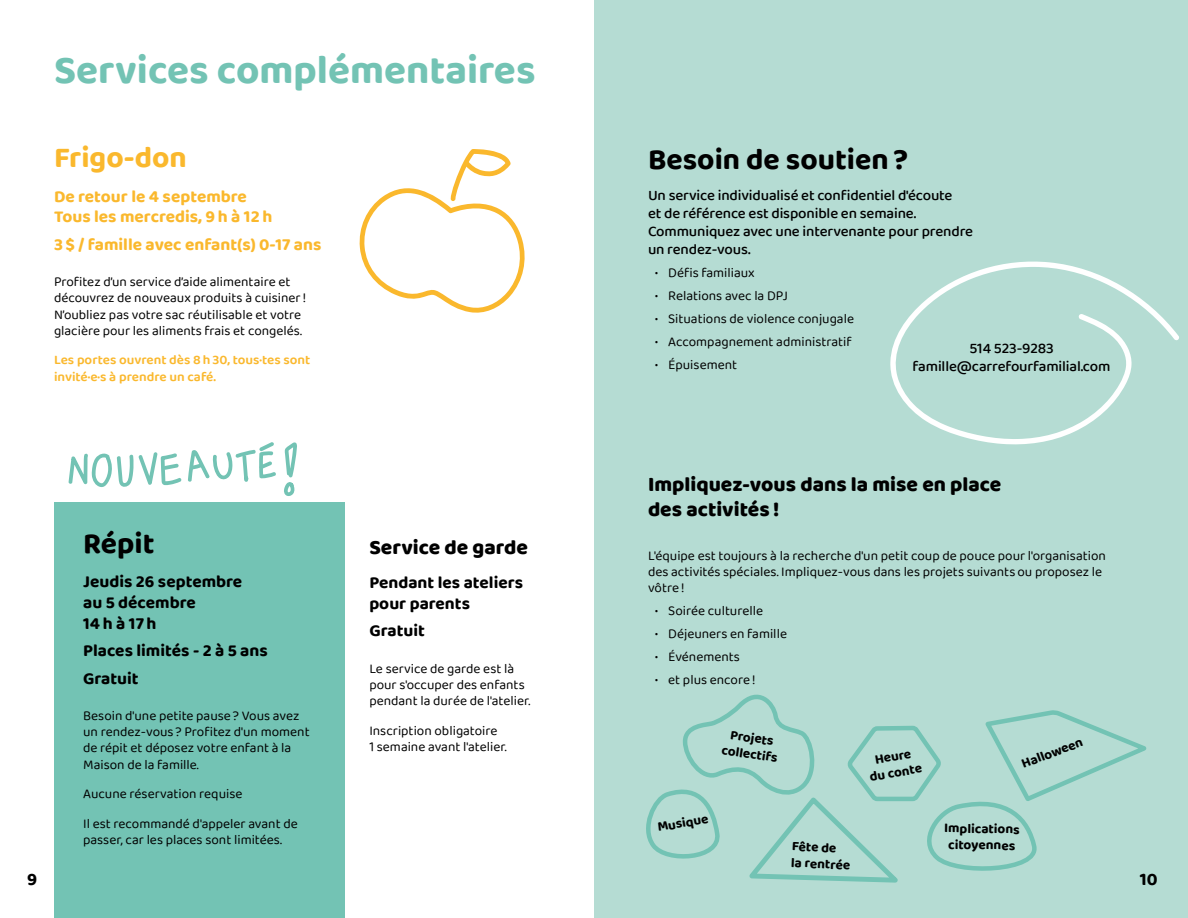
<style>
.page{position:relative;width:1188px;height:918px;background:#fff}
.page>*{position:absolute;margin:0;border:0;box-sizing:border-box;transform-origin:0 0}
.t1{font:700 40.5px "Baloo 2";color:#73c3b4}
.t2{font:700 30px "Baloo 2";color:#000}
.t3{font:700 30px "Baloo 2";color:#fab82d}
.t4{font:800 21px/25.2px "Baloo 2";color:#000}
.t5{font:700 18px "Baloo Tammudu 2";color:#000}
.t6{font:700 17.25px/20.7px "Baloo 2";color:#000}
.t7{font:700 17.25px/20.7px "Baloo 2";color:#fab82d}
.t8{font:500 15px/18px "Baloo Tammudu 2";letter-spacing:-.01em;color:#000;text-align:center}
.t9{font:13.5px/16.2px "Baloo 2";color:#000}
.t10{font:700 13.5px/16.2px "Baloo 2";color:#000;text-align:center}
.t11{font:600 13.5px/16.2px "Baloo 2";color:#fab82d}
</style>
<div class="page">
<div style="left:594px;top:0;width:594px;height:918px;background:#b5dcd3"></div>
<svg style="left:890px;top:261px;width:289px;height:184px"></svg>
<svg style="left:68px;top:452px;width:114px;height:35px"></svg>
<svg style="left:188px;top:442px;width:88px;height:40px"></svg>
<svg style="left:284px;top:442px;width:13px;height:54px"></svg>
<svg style="left:359px;top:149px;width:166px;height:164px"></svg>
<div style="left:54px;top:502px;width:291px;height:416px;background:#73c3b4"></div>
<svg style="left:646px;top:694px;width:501px;height:189px"></svg>
<h1 class="t1" style="left:54px;top:45px;width:483px">Services complémentaires</h1>
<h2 class="t3" style="left:54px;top:139px;width:134px">Frigo-don</h2>
<p class="t7" style="left:54px;top:185px;width:220px">De retour le 4 septembre<br>Tous les mercredis, 9 h à 12 h</p>
<p class="t7" style="left:54px;top:233px;width:269px">3 $ / famille avec enfant(s) 0-17 ans</p>
<p class="t9" style="left:54px;top:274px;width:254px">Profitez d’un service d’aide alimentaire et découvrez de nouveaux produits à cuisiner !<br>N’oubliez pas votre sac réutilisable et votre glacière pour les aliments frais et congelés.</p>
<p class="t11" style="left:54px;top:353px;width:258px">Les portes ouvrent dès 8 h 30, tous·tes sont invité·e·s à prendre un café.</p>
<h2 class="t2" style="left:83px;top:525px;width:73px">Répit</h2>
<p class="t6" style="left:83px;top:571px;width:161px">Jeudis 26 septembre au 5 décembre<br>14 h à 17 h</p>
<p class="t6" style="left:83px;top:636px;width:186px;line-height:27.5px">Places limités - 2 à 5 ans<br>Gratuit</p>
<p class="t9" style="left:83px;top:708px;width:228px">Besoin d'une petite pause ? Vous avez un rendez-vous ? Profitez d'un moment de répit et déposez votre enfant à la<br>Maison de la famille.</p>
<p class="t9" style="left:83px;top:786px;width:161px">Aucune réservation requise</p>
<p class="t9" style="left:83px;top:816px;width:216px">Il est recommandé d'appeler avant de passer, car les places sont limitées.</p>
<h3 class="t4" style="left:369px;top:534px;width:160px">Service de garde</h3>
<p class="t6" style="left:369px;top:572px;width:155px">Pendant les ateliers pour parents</p>
<p class="t6" style="left:369px;top:620px;width:57px">Gratuit</p>
<p class="t9" style="left:369px;top:661px;width:163px">Le service de garde est là pour s'occuper des enfants pendant la durée de l'atelier.</p>
<p class="t9" style="left:369px;top:723px;width:139px">Inscription obligatoire<br>1 semaine avant l'atelier.</p>
<h2 class="t2" style="left:648px;top:141px;width:262px">Besoin de soutien ?</h2>
<p class="t8" style="left:648px;top:186px;width:327px;text-align:left">Un service individualisé et confidentiel d'écoute<br>et de référence est disponible en semaine.<br>Communiquez avec une intervenante pour prendre un rendez-vous.</p>
<p class="t9" style="left:655px;top:265px;width:102px">• Défis familiaux</p>
<p class="t9" style="left:655px;top:288px;width:135px">• Relations avec la DPJ</p>
<p class="t9" style="left:655px;top:311px;width:201px">• Situations de violence conjugale</p>
<p class="t9" style="left:655px;top:334px;width:199px">• Accompagnement administratif</p>
<p class="t9" style="left:655px;top:357px;width:84px">• Épuisement</p>
<p class="t8" style="left:913px;top:339px;width:199px">514 523-9283 famille@carrefourfamilial.com</p>
<h3 class="t4" style="left:648px;top:471px;width:355px">Impliquez-vous dans la mise en place des activités !</h3>
<p class="t9" style="left:648px;top:548px;width:459px">L'équipe est toujours à la recherche d'un petit coup de pouce pour l'organisation des activités spéciales. Impliquez-vous dans les projets suivants ou proposez le vôtre !</p>
<p class="t9" style="left:655px;top:603px;width:110px">• Soirée culturelle</p>
<p class="t9" style="left:655px;top:626px;width:134px">• Déjeuners en famille</p>
<p class="t9" style="left:655px;top:649px;width:87px">• Événements</p>
<p class="t9" style="left:655px;top:672px;width:102px">• et plus encore !</p>
<p class="t10" style="left:726px;top:725px;width:58px;rotate:9deg">Projets collectifs</p>
<p class="t10" style="left:866px;top:753px;width:54px;rotate:-10deg">Heure du conte</p>
<p class="t10" style="left:1019px;top:756px;width:66px;rotate:-21deg">Halloween</p>
<p class="t10" style="left:656px;top:819px;width:53px;rotate:-10deg">Musique</p>
<p class="t10" style="left:944px;top:820px;width:77px;rotate:1deg">Implications citoyennes</p>
<p class="t10" style="left:792px;top:838px;width:61px;text-align:left;rotate:3deg">Fête de<br>la rentrée</p>
<h3 class="t5" style="left:27px;top:868px;width:12px">9</h3>
<h3 class="t5" style="left:1140px;top:868px;width:19px">10</h3>
</div>
